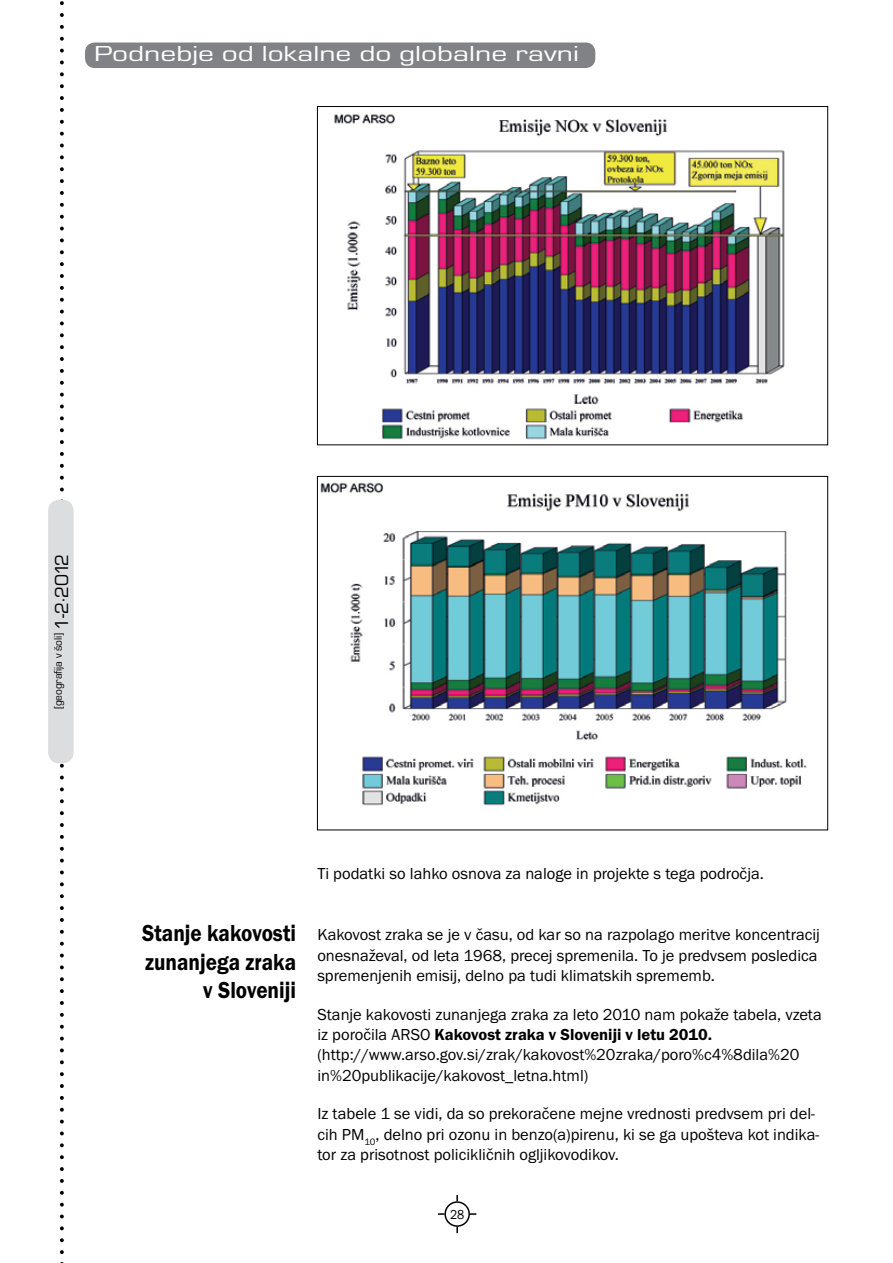
<style>
.page{position:relative;width:893px;height:1263px;background:#fff}
.page>*{position:absolute;margin:0;border:0;box-sizing:border-box;transform-origin:0 0}
.t1{font:600 24px/28.8px "Franklin Got Itc TEE";color:#000;text-align:right;scale:.88 1}
.t2{font:22.5px "Eurostile TEE";color:#fff;scale:1.4 1}
.t3{font:16.5px/20.4px "Franklin Got Itc TEE";color:#000}
.t4{font:13.5px "Franklin Got Itc TEE";color:#000;scale:.9 1}
.t5{font:11.4px "Eurostile TEE";letter-spacing:-.01em;color:#000}
.s1{font-size:19.5px}
.s2{font-weight:600}
</style>
<div class="page">
<svg style="left:60px;top:1px;width:4px;height:499px"></svg>
<svg style="left:60px;top:763px;width:4px;height:500px"></svg>
<div style="left:49px;top:500px;width:24px;height:263px;background:#dcddde;border-radius:10px"></div>
<div style="left:48px;top:500px;width:26px;height:263px;border:2px solid #dcddde;border-radius:10px"></div>
<div style="left:444px;top:1201px;width:26px;height:26px;border:2px solid #000;border-radius:50%"></div>
<svg style="left:438px;top:1213px;width:6px;height:2px"></svg>
<svg style="left:470px;top:1213px;width:6px;height:2px"></svg>
<svg style="left:456px;top:1227px;width:2px;height:6px"></svg>
<svg style="left:456px;top:1195px;width:2px;height:6px"></svg>
<img style="left:334px;top:114px;width:451px;height:326px">
<img style="left:320px;top:482px;width:487px;height:324px">
<div style="left:86px;top:43px;width:509px;height:24px;background:#808285;border-radius:9px"></div>
<div style="left:85px;top:43px;width:510px;height:25px;border:2px solid #808285;border-radius:9px"></div>
<h2 class="t2" style="left:94px;top:41px;width:348px">Podnebje od lokalne do globalne ravni</h2>
<p class="t5" style="left:52px;top:709px;width:157px;rotate:-90deg">[geografija v šoli] <span class="s1">1-2·2012</span></p>
<h1 class="t1" style="left:142px;top:919px;width:176px">Stanje kakovosti zunanjega zraka v Sloveniji</h1>
<p class="t3" style="left:317px;top:864px;width:448px">Ti podatki so lahko osnova za naloge in projekte s tega področja.</p>
<p class="t3" style="left:317px;top:925px;width:504px">Kakovost zraka se je v času, od kar so na razpolago meritve koncentracij onesnaževal, od leta 1968, precej spremenila. To je predvsem posledica spremenjenih emisij, delno pa tudi klimatskih sprememb.</p>
<p class="t3" style="left:317px;top:1004px;width:506px">Stanje kakovosti zunanjega zraka za leto 2010 nam pokaže tabela, vzeta iz poročila ARSO <span class="s2">Kakovost zraka v Sloveniji v letu 2010. </span>(http://www.arso.gov.si/zrak/kakovost%20zraka/poro%c4%8dila%20 in%20publikacije/kakovost_letna.html)</p>
<p class="t3" style="left:317px;top:1104px;width:503px">Iz tabele 1 se vidi, da so prekoračene mejne vrednosti predvsem pri del&shy;cih PM<sub>10</sub>, delno pri ozonu in benzo(a)pirenu, ki se ga upošteva kot indika&shy;tor za prisotnost policikličnih ogljikovodikov.</p>
<p class="t4" style="left:450px;top:1207px;width:17px">28</p>
</div>
